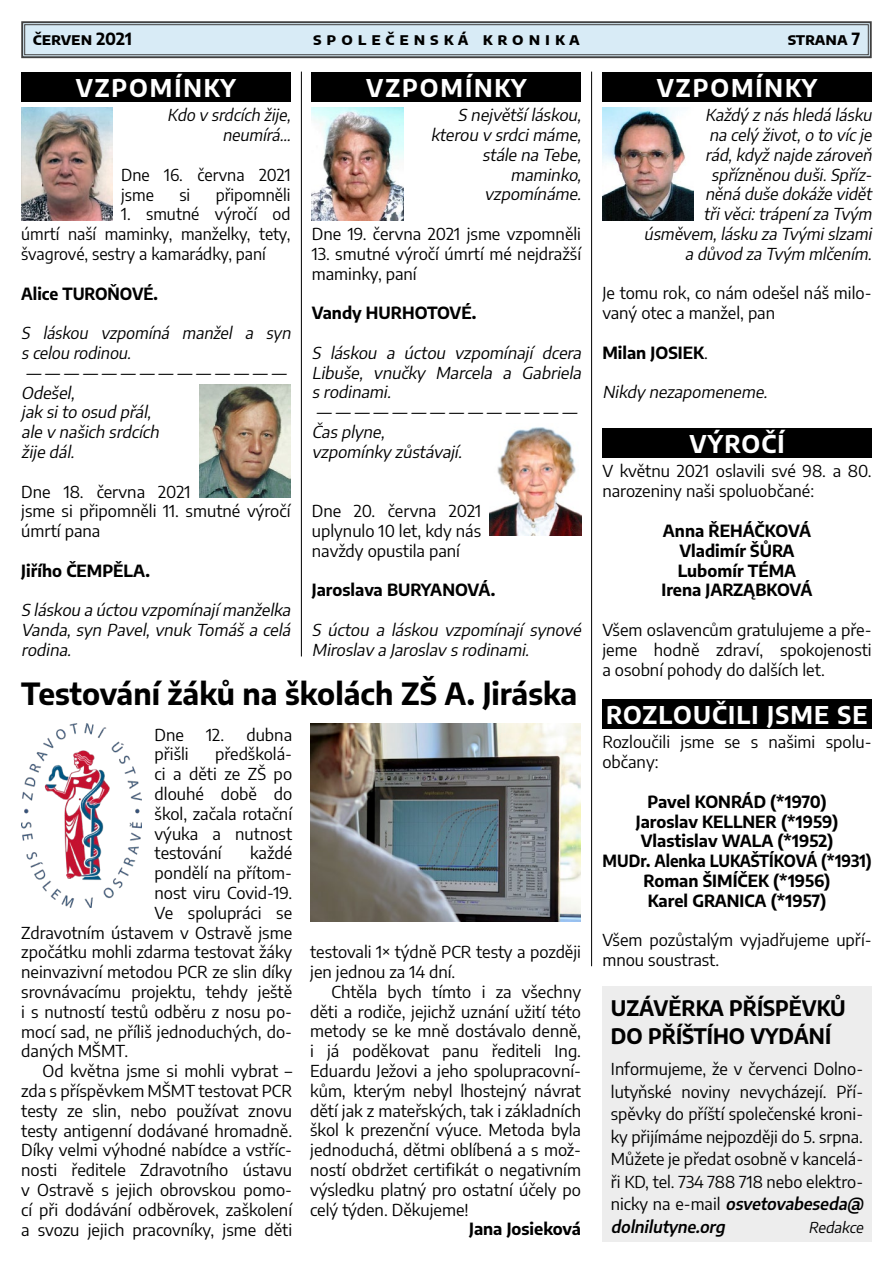
<style>
.page{position:relative;width:893px;height:1263px;background:#fff}
.page>*{position:absolute;margin:0;border:0;box-sizing:border-box;transform-origin:0 0}
.t1{font:700 30px "Encode Sans";color:#000}
.t2{font:700 24px "Encode Sans";letter-spacing:.065em;color:#fff}
.t3{font:700 21px/28.5px "Encode Sans";color:#000}
.Další_odstavce{font:16.5px/19.8px "Encode Sans";color:#000}
.t4{font:italic 16.5px/19.8px "Encode Sans";color:#000;text-align:right}
.Další_odstavce-2{font:700 16.5px "Encode Sans";color:#000}
.Další_odstavce-3{font:700 16.5px "Encode Sans";color:#000;scale:.94 1}
.t5{font:italic 15px "Encode Sans";color:#000}
.s1{font-weight:400}
.s2{font-weight:600;font-style:italic}
</style>
<div class="page">
<svg style="left:21px;top:21px;width:851px;height:38px;background:#c1d0d9"></svg>
<div style="left:602px;top:428px;width:270px;height:30px;background:#000"></div>
<div style="left:602px;top:699px;width:270px;height:29px;background:#000"></div>
<div style="left:21px;top:72px;width:270px;height:30px;background:#000"></div>
<div style="left:312px;top:72px;width:269px;height:30px;background:#000"></div>
<div style="left:602px;top:72px;width:270px;height:30px;background:#000"></div>
<hr style="left:301px;top:72px;width:1px;height:584px;background:#000">
<hr style="left:591px;top:72px;width:1px;height:894px;background:#000">
<img style="left:199px;top:385px;width:92px;height:112px">
<img style="left:21px;top:108px;width:92px;height:112px">
<img style="left:312px;top:108px;width:91px;height:112px">
<img style="left:602px;top:108px;width:92px;height:112px">
<img style="left:490px;top:427px;width:91px;height:109px">
<div style="left:602px;top:986px;width:270px;height:255px;background:#ededed"></div>
<img style="left:310px;top:723px;width:271px;height:198px">
<img style="left:21px;top:723px;width:121px;height:184px">
<p class="Další_odstavce-2" style="left:33px;top:27px;width:101px">červen 2021</p>
<p class="Další_odstavce-2" style="left:313px;top:27px;width:267px">společenská kronika</p>
<p class="Další_odstavce-2" style="left:788px;top:27px;width:74px">strana 7</p>
<p class="t2" style="left:76px;top:70px;width:162px">VZPOMÍNKY</p>
<p class="t4" style="left:167px;top:105px;width:129px">Kdo v srdcích žije, neumírá…</p>
<p class="Další_odstavce" style="left:121px;top:164px;width:171px">Dne 16. června 2021 jsme</p>
<p class="t2" style="left:366px;top:70px;width:162px">VZPOMÍNKY</p>
<p class="t2" style="left:657px;top:70px;width:162px">VZPOMÍNKY</p>
<p class="t4" style="left:431px;top:104px;width:156px">S největší láskou, kterou v srdcimáme,</p>
<p class="t4" style="left:482px;top:144px;width:104px">stále na Tebe, maminko, vzpomínáme.</p>
<p class="Další_odstavce" style="left:312px;top:223px;width:271px">Dne 19. června 2021 jsme vzpomněli</p>
<p class="Další_odstavce" style="left:312px;top:243px;width:271px">13. smutné výročí úmrtí mé nejdražší maminky, paní</p>
<p class="Další_odstavce-2" style="left:312px;top:301px;width:166px">Vandy HURHOTOVÉ.</p>
<p class="t4" style="left:312px;top:342px;width:274px;text-align:justify">S láskou a úctou vzpomínají dcera Libuše, vnučky Marcela a Gabriela s rodinami.</p>
<p class="t4" style="left:316px;top:401px;width:266px">― ― ― ― ― ― ― ― ― ― ― ― ― ―</p>
<p class="t4" style="left:312px;top:421px;width:155px;text-align:left">Čas plyne, vzpomínky zůstávaj í.</p>
<p class="t4" style="left:644px;top:104px;width:233px">Každý z nás hledá lásku<br>na celý život,o to víc je rád,když najde zároveň spřízněnou duši.Spříz-<br>něná duše dokáže vidět třivěci:trápení za Tvým úsměvem,lásku za Tvýmislzami a důvod za Tvým mlčením.</p>
<p class="Další_odstavce" style="left:602px;top:282px;width:271px">Je tomu rok, co nám odešel náš milo&shy;vaný otec a manžel, pan</p>
<p class="Další_odstavce-2" style="left:602px;top:340px;width:107px">Milan JOSIEK<span class="s1">.</span></p>
<p class="t4" style="left:602px;top:381px;width:170px">Nikdy nezapomeneme.</p>
<p class="Další_odstavce" style="left:179px;top:184px;width:12px">si</p>
<p class="Další_odstavce" style="left:216px;top:184px;width:76px">připomněli</p>
<p class="Další_odstavce" style="left:21px;top:204px;width:271px;text-align:justify;text-indent:100px">1. smutné výročí od úmrtí naší maminky, manželky, tety, švagrové, sestry a kamarádky, paní</p>
<p class="Další_odstavce-2" style="left:21px;top:281px;width:138px">Alice TUROŇOVÉ.</p>
<p class="t4" style="left:21px;top:322px;width:274px;text-align:left">S láskou vzpomíná manžel a syn s celou rodinou.</p>
<p class="t4" style="left:26px;top:362px;width:266px">― ― ― ― ― ― ― ― ― ― ― ― ― ―</p>
<p class="t4" style="left:21px;top:382px;width:58px">Odešel,</p>
<p class="t4" style="left:21px;top:402px;width:135px">jak sito osud přál,</p>
<p class="t4" style="left:21px;top:421px;width:143px">ale v našich srdcích</p>
<p class="t4" style="left:21px;top:441px;width:58px">žije dál.</p>
<p class="Další_odstavce" style="left:21px;top:481px;width:271px">Dne 18. června 2021<br>jsme si připomněli 11. smutné výročí úmrtí pana</p>
<p class="Další_odstavce-2" style="left:21px;top:558px;width:130px">Jiřího ČEMPĚLA.</p>
<p class="t4" style="left:21px;top:600px;width:274px;text-align:justify">S láskou a úctou vzpomínají manželka Vanda, syn Pavel, vnuk Tomáš a celá rodina.</p>
<p class="t2" style="left:690px;top:426px;width:96px">VÝROČÍ</p>
<p class="Další_odstavce" style="left:602px;top:461px;width:271px">V květnu 2021 oslavili své 98. a 80. narozeniny naši spoluobčané:</p>
<p class="Další_odstavce-2" style="left:663px;top:518px;width:150px">Anna ŘEHÁČKOVÁ</p>
<p class="Další_odstavce-2" style="left:679px;top:538px;width:117px">Vladimír ŠŮRA</p>
<p class="Další_odstavce-2" style="left:678px;top:558px;width:120px">Lubomír TÉMA</p>
<p class="Další_odstavce-2" style="left:661px;top:578px;width:153px">Irena JARZĄBKOVÁ</p>
<p class="Další_odstavce" style="left:602px;top:619px;width:271px;text-align:justify">Všem oslavencům gratulujeme a pře&shy;jeme hodně zdraví, spokojenosti a osobní pohody do dalších let.</p>
<p class="t2" style="left:606px;top:697px;width:263px">ROZLOUČILI JSME SE</p>
<p class="Další_odstavce" style="left:602px;top:731px;width:271px">Rozloučili jsme se s našimi spolu&shy;občany:</p>
<p class="Další_odstavce-2" style="left:647px;top:789px;width:181px">Pavel KONRÁD (*1970)</p>
<p class="Další_odstavce-2" style="left:636px;top:809px;width:204px">Jaroslav KELLNER (*1959)</p>
<p class="Další_odstavce-2" style="left:641px;top:829px;width:194px">Vlastislav WALA (*1952)</p>
<p class="Další_odstavce-3" style="left:603px;top:849px;width:288px">MUDr. Alenka LUKAŠTÍKOVÁ (*1931)</p>
<p class="Další_odstavce-2" style="left:644px;top:868px;width:188px">Roman ŠIMÍČEK (*1956)</p>
<p class="Další_odstavce-2" style="left:648px;top:888px;width:180px">Karel GRANICA (*1957)</p>
<p class="Další_odstavce" style="left:602px;top:929px;width:271px">Všem pozůstalým vyjadřujeme upří&shy;mnou soustrast.</p>
<p class="Další_odstavce" style="left:312px;top:500px;width:171px;text-align:justify">Dne 20. června 2021 uplynulo 10 let, kdy nás navždy opustila paní</p>
<p class="Další_odstavce-2" style="left:312px;top:578px;width:185px">Jaroslava BURYANOVÁ.</p>
<p class="t4" style="left:312px;top:619px;width:274px;text-align:left">S úctou a láskou vzpomínají synové<br>Miroslav a Jaroslav s rodinami.</p>
<p class="t1" style="left:21px;top:671px;width:558px">Testování žáků na školách ZŠ A. Jiráska</p>
<p class="Další_odstavce" style="left:155px;top:724px;width:31px">Dne</p>
<p class="Další_odstavce" style="left:206px;top:724px;width:87px">12. dubna</p>
<p class="Další_odstavce" style="left:155px;top:743px;width:36px">přišli</p>
<p class="Další_odstavce" style="left:155px;top:743px;width:139px;text-align:justify;text-indent:61px">předškolá&shy;ci a děti ze ZŠ po dlouhé době do škol, začala rotační výuka a nutnost testování</p>
<p class="Další_odstavce" style="left:250px;top:842px;width:44px">každé</p>
<p class="Další_odstavce" style="left:155px;top:862px;width:139px">pondělí na přítom-</p>
<p class="Další_odstavce" style="left:155px;top:882px;width:139px">nost viru Covid-19.</p>
<p class="Další_odstavce" style="left:155px;top:902px;width:139px">Ve spolupráci se</p>
<p class="Další_odstavce" style="left:21px;top:922px;width:272px">Zdravotním ústavem v Ostravě jsme</p>
<p class="Další_odstavce" style="left:21px;top:941px;width:272px">zpočátku mohli zdarma testovat žáky</p>
<p class="Další_odstavce" style="left:21px;top:961px;width:272px">neinvazivní metodou PCR ze slin díky</p>
<p class="Další_odstavce" style="left:21px;top:981px;width:272px">srovnávacímu projektu, tehdy ještě</p>
<p class="Další_odstavce" style="left:21px;top:1001px;width:272px">i s nutností testů odběru z nosu po-</p>
<p class="Další_odstavce" style="left:21px;top:1021px;width:272px">mocí sad, ne příliš jednoduchých, do-</p>
<p class="Další_odstavce" style="left:21px;top:1040px;width:108px">daných MŠMT.</p>
<p class="Další_odstavce" style="left:21px;top:1060px;width:272px;text-align:justify;text-indent:21px">Od května jsme si mohli vybrat – zda s příspěvkem MŠMT testovat PCR testy ze slin, nebo používat znovu testy antigenní dodávané hromadně.<br>Díky velmi výhodné nabídce a vstříc&shy;nosti ředitele Zdravotního ústavu v Ostravě s jejich obrovskou pomo&shy;cí při dodávání odběrovek, zaškolení a svozu jejich pracovníky, jsme děti</p>
<p class="Další_odstavce" style="left:310px;top:941px;width:272px">testovali 1× týdně PCR testy a později jen jednou za 14 dní.</p>
<p class="Další_odstavce" style="left:310px;top:981px;width:272px;text-align:justify;text-indent:21px">Chtěla bych tímto i za všechny děti a rodiče, jejichž uznání užití této metody se ke mně dostávalo denně, i já poděkovat panu řediteli Ing.<br>Eduardu Ježovi a jeho spolupracovní&shy;kům, kterým nebyl lhostejný návrat dětí jak z mateřských, tak i základních škol k prezenční výuce. Metoda byla jednoduchá, dětmi oblíbená a s mož&shy;ností obdržet certifikát o negativním výsledku platný pro ostatní účely po celý týden. Děkujeme!</p>
<p class="Další_odstavce-2" style="left:469px;top:1217px;width:113px">Jana Josieková</p>
<p class="t3" style="left:611px;top:992px;width:236px">UZÁVĚRKA PŘÍSPĚVKŮ<br>DO PŘÍŠTÍHO VYDÁNÍ</p>
<p class="Další_odstavce" style="left:611px;top:1057px;width:258px;line-height:22.5px">Informujeme, že v červenci Dolno&shy;lutyňské noviny nevycházejí. Pří&shy;spěvky do příští společenské kroni&shy;ky přijímáme nejpozději do 5. srpna.<br>Můžete je předat osobně v kancelá&shy;ři KD, tel. 734 788 718 nebo elektro&shy;n i c ky n a e - m a i l <span class="s2">osvetovabeseda@ dolnilutyne.org</span></p>
<p class="t5" style="left:809px;top:1217px;width:60px">Redakce</p>
</div>
